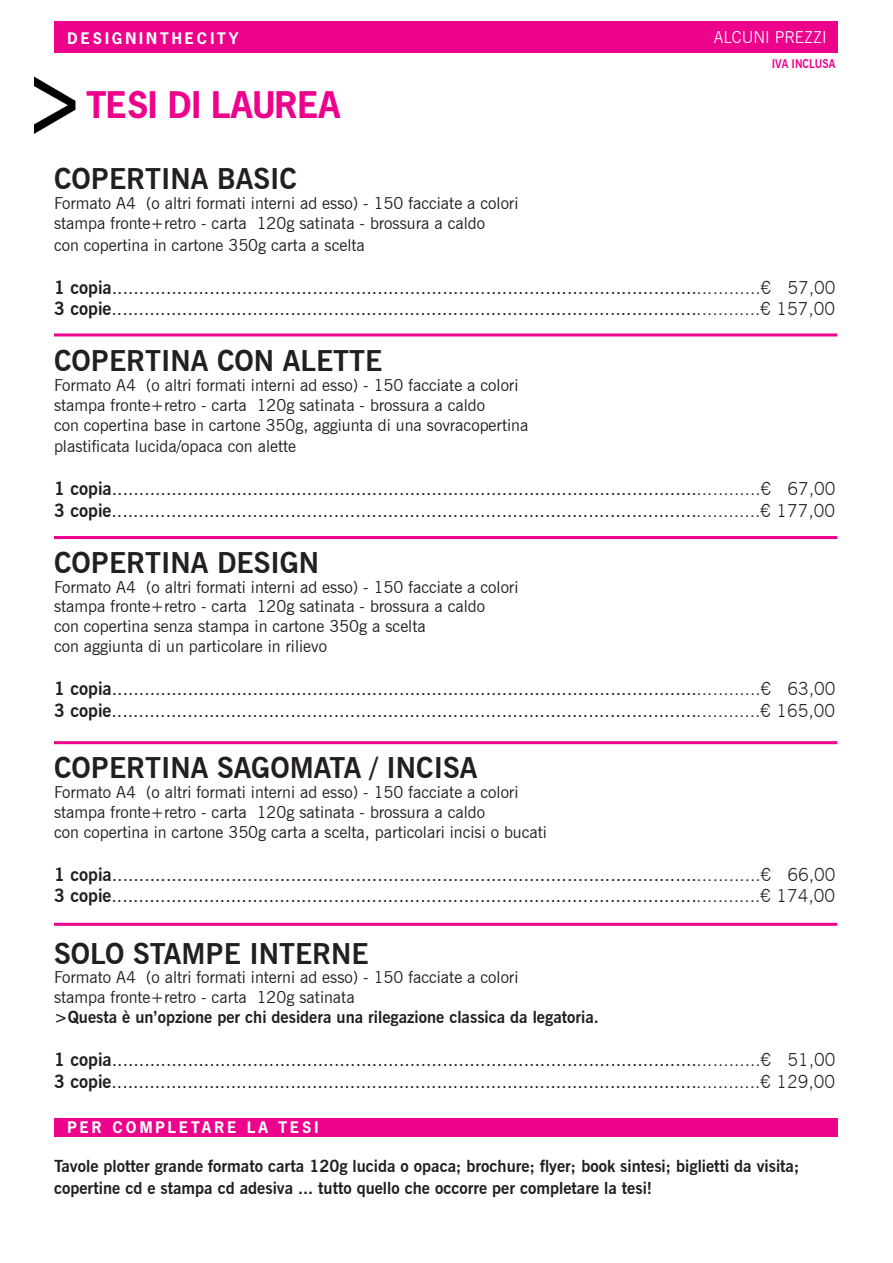
<style>
.page{position:relative;width:893px;height:1263px;background:#fff}
.page>*{position:absolute;margin:0;border:0;box-sizing:border-box;transform-origin:0 0}
.t1{font:700 34.5px "News Gothic Std";color:#ed028c}
.t2{font:700 28.5px "News Gothic BT";color:#231f20}
.t3{font:18px/21.6px "News Gothic BT";color:#231f20}
.t4{font:16.5px/19.8px "News Gothic BT";color:#231f20}
.t5{font:700 16.5px/21.6px "News Gothic BT";color:#231f20}
.t6{font:300 16.5px "News Gothic BT";color:#fff}
.t7{font:700 15px "News Gothic Std";letter-spacing:.2em;color:#fff}
.t8{font:700 12px "News Gothic BT";color:#ed028c;scale:.89 1}
.s1{font-weight:700}
.s2{font-weight:300}
</style>
<div class="page">
<hr style="left:54px;top:333px;width:783px;height:3px;background:#ed028c">
<hr style="left:54px;top:536px;width:783px;height:3px;background:#ed028c">
<hr style="left:54px;top:741px;width:783px;height:3px;background:#ed028c">
<hr style="left:54px;top:923px;width:783px;height:3px;background:#ed028c">
<svg style="left:34px;top:77px;width:41px;height:57px"></svg>
<div style="left:55px;top:21px;width:783px;height:32px;background:#ed028c"></div>
<div style="left:55px;top:1118px;width:783px;height:18px;background:#ed028c"></div>
<p class="t7" style="left:68px;top:28px;width:173px">DESIGNINTHECITY</p>
<h1 class="t1" style="left:86px;top:82px;width:255px">TESI DI LAUREA</h1>
<p class="t6" style="left:714px;top:27px;width:115px">ALCUNI PREZZI</p>
<p class="t8" style="left:772px;top:57px;width:73px">IVA INCLUSA</p>
<h2 class="t2" style="left:54px;top:162px;width:245px">COPERTINA BASIC</h2>
<p class="t4" style="left:54px;top:193px;width:466px">Formato A4 (o altri formati interni ad esso) - 150 facciate a colori stampa fronte+retro - carta 120g satinata - brossura a caldo</p>
<p class="t4" style="left:54px;top:235px;width:312px">con copertina in cartone 350g carta a scelta</p>
<p class="t3" style="left:54px;top:276px;width:783px"><span class="s1">1 copia</span>............................................................................................................<span class="s2">............€ 57,00<br></span><span class="s1">3 copie</span>............................................................................................................<span class="s2">............€ 157,00</span></p>
<h2 class="t2" style="left:54px;top:344px;width:330px">COPERTINA CON ALETTE</h2>
<p class="t4" style="left:54px;top:375px;width:476px">Formato A4 (o altri formati interni ad esso) - 150 facciate a colori stampa fronte+retro - carta 120g satinata - brossura a caldo<br>con copertina base in cartone 350g, aggiunta di una sovracopertina</p>
<p class="t4" style="left:54px;top:436px;width:244px">plastificata lucida/opaca con alette</p>
<p class="t3" style="left:54px;top:478px;width:783px"><span class="s1">1 copia</span>............................................................................................................<span class="s2">............€ 67,00<br></span><span class="s1">3 copie</span>............................................................................................................<span class="s2">............€ 177,00</span></p>
<h2 class="t2" style="left:54px;top:545px;width:267px">COPERTINA DESIGN</h2>
<p class="t4" style="left:54px;top:577px;width:466px">Formato A4 (o altri formati interni ad esso) - 150 facciate a colori stampa fronte+retro - carta 120g satinata - brossura a caldo<br>con copertina senza stampa in cartone 350g a scelta<br>con aggiunta di un particolare in rilievo</p>
<p class="t3" style="left:54px;top:678px;width:783px"><span class="s1">1 copia</span>............................................................................................................<span class="s2">............€ 63,00<br></span><span class="s1">3 copie</span>............................................................................................................<span class="s2">............€ 165,00</span></p>
<h2 class="t2" style="left:54px;top:751px;width:425px">COPERTINA SAGOMATA / INCISA</h2>
<p class="t4" style="left:54px;top:782px;width:494px">Formato A4 (o altri formati interni ad esso) - 150 facciate a colori stampa fronte+retro - carta 120g satinata - brossura a caldo<br>con copertina in cartone 350g carta a scelta, particolari incisi o bucati</p>
<p class="t3" style="left:54px;top:863px;width:783px"><span class="s1">1 copia</span>............................................................................................................<span class="s2">............€ 66,00<br></span><span class="s1">3 copie</span>............................................................................................................<span class="s2">............€ 174,00</span></p>
<h2 class="t2" style="left:54px;top:936px;width:316px">SOLO STAMPE INTERNE</h2>
<p class="t4" style="left:54px;top:967px;width:466px">Formato A4 (o altri formati interni ad esso) - 150 facciate a colori stampa fronte+retro - carta 120g satinata</p>
<p class="t5" style="left:54px;top:1006px;width:546px">&gt;Questa è un’opzione per chi desidera una rilegazione classica da legatoria.</p>
<p class="t3" style="left:54px;top:1049px;width:783px"><span class="s1">1 copia</span>............................................................................................................<span class="s2">............€ 51,00<br></span><span class="s1">3 copie</span>............................................................................................................<span class="s2">............€ 129,00</span></p>
<p class="t7" style="left:68px;top:1117px;width:252px">PER COMPLETARE LA TESI</p>
<p class="t5" style="left:54px;top:1155px;width:747px">Tavole plotter grande formato carta 120g lucida o opaca; brochure; flyer; book sintesi; biglietti da visita; copertine cd e stampa cd adesiva ... tutto quello che occorre per completare la tesi!</p>
</div>
